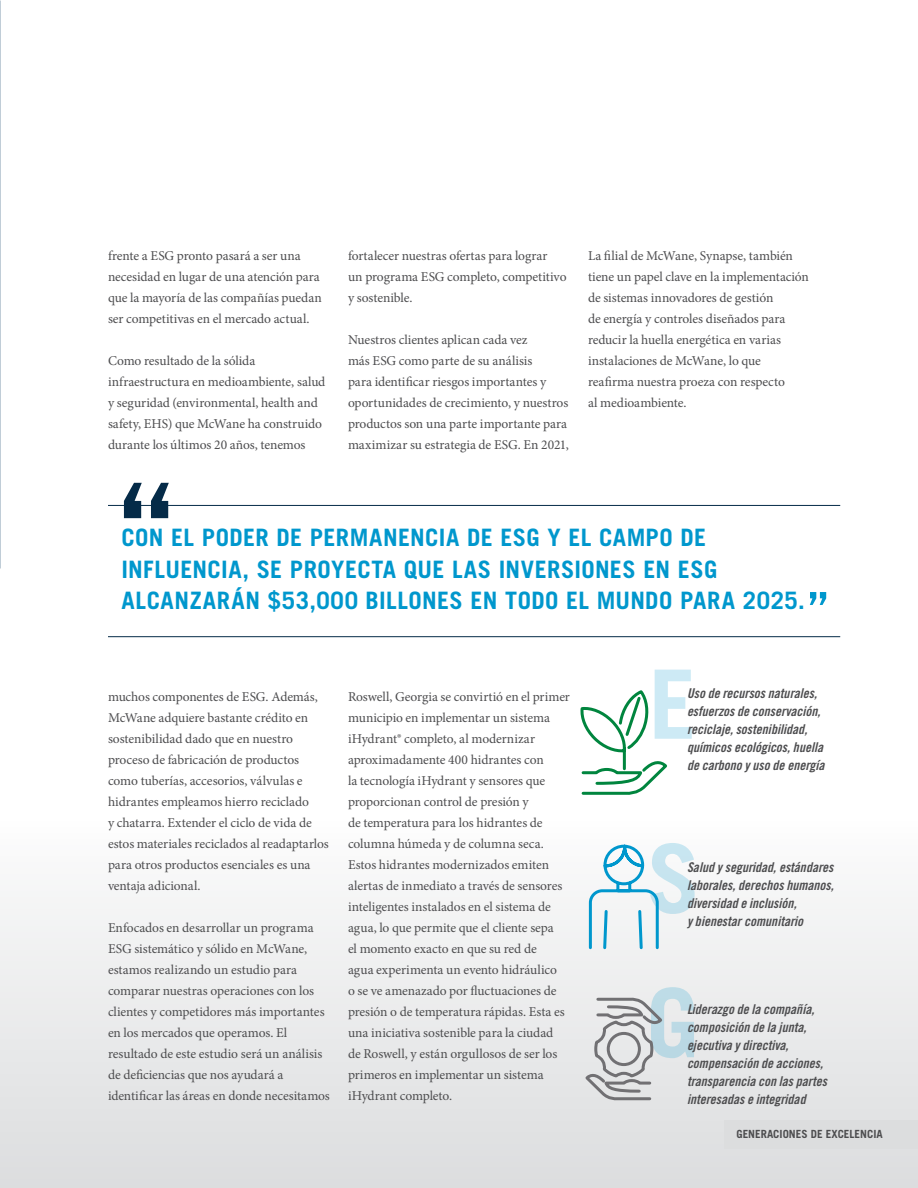
<style>
.page{position:relative;width:918px;height:1188px;background:#fff}
.page>*{position:absolute;margin:0;border:0;box-sizing:border-box;transform-origin:0 0}
.Pull_Quote{font:700 24px/31.5px "Trade Gothic LT Std";letter-spacing:.015em;color:#0097cd}
.Body{font:13.5px/21px "Minion Pro";letter-spacing:-.005em;color:#4d4d4f}
.callout_text__TG{font:13.5px/18px "Trade Gothic LT Std Bd Cn 20 Obl";color:#4d4d4f}
.t1{font:700 11.25px "Trade Gothic LT Std";color:#4d4d4f}
</style>
<div class="page">
<div style="left:0;top:755px;width:918px;height:433px;background:linear-gradient(to bottom,#fff,#dcddde)"></div>
<svg style="left:579px;top:670px;width:113px;height:126px"></svg>
<svg style="left:587px;top:843px;width:108px;height:108px"></svg>
<svg style="left:583px;top:987px;width:111px;height:115px;background:#cfd4d7"></svg>
<hr style="left:108px;top:505px;width:732px;height:1px;background:#052b48">
<hr style="left:108px;top:636px;width:732px;height:1px;background:#052b48">
<svg style="left:810px;top:592px;width:16px;height:13px"></svg>
<svg style="left:124px;top:483px;width:45px;height:35px"></svg>
<div style="left:724px;top:1120px;width:194px;height:28px;background:#dcddde"></div>
<p class="Body" style="left:108px;top:245px;width:215px">frente a ESG pronto pasará a ser una necesidad en lugar de una atención para que la mayoría de las compañías puedan ser competitivas en el mercado actual.</p>
<p class="Body" style="left:108px;top:350px;width:219px">Como resultado de la sólida infraestructura en medioambiente, salud y seguridad (environmental, health and safety, EHS) que McWane ha construido durante los últimos 20 años, tenemos</p>
<p class="Body" style="left:348px;top:245px;width:220px">fortalecer nuestras ofertas para lograr<br>un programa ESG completo, competitivo y sostenible.</p>
<p class="Body" style="left:348px;top:329px;width:222px">Nuestros clientes aplican cada vez<br>más ESG como parte de su análisis<br>para identificar riesgos importantes y oportunidades de crecimiento, y nuestros productos son una parte importante para maximizar su estrategia de ESG. En 2021,</p>
<p class="Body" style="left:588px;top:245px;width:222px">La filial de McWane, Synapse, también tiene un papel clave en la implementación de sistemas innovadores de gestión<br>de energía y controles diseñados para reducir la huella energética en varias instalaciones de McWane, lo que reafirma nuestra proeza con respecto<br>al medioambiente.</p>
<p class="Pull_Quote" style="left:122px;top:522px;width:685px">CON EL PODER DE PERMANENCIA DE ESG Y EL CAMPO DE<br>INFLUENCIA, SE PROYECTA QUE LAS INVERSIONES EN ESG<br>ALCANZARÁN $53,000 BILLONES EN TODO EL MUNDO PARA 2025.</p>
<p class="Body" style="left:108px;top:686px;width:222px">muchos componentes de ESG. Además, McWane adquiere bastante crédito en sostenibilidad dado que en nuestro proceso de fabricación de productos como tuberías, accesorios, válvulas e hidrantes empleamos hierro reciclado<br>y chatarra. Extender el ciclo de vida de estos materiales reciclados al readaptarlos para otros productos esenciales es una ventaja adicional.</p>
<p class="Body" style="left:108px;top:917px;width:223px">Enfocados en desarrollar un programa ESG sistemático y sólido en McWane, estamos realizando un estudio para comparar nuestras operaciones con los clientes y competidores más importantes en los mercados que operamos. El resultado de este estudio será un análisis de deficiencias que nos ayudará a identificar las áreas en donde necesitamos</p>
<p class="Body" style="left:348px;top:686px;width:223px">Roswell, Georgia se convirtió en el primer municipio en implementar un sistema iHydrant® completo, al modernizar aproximadamente 400 hidrantes con<br>la tecnología iHydrant y sensores que proporcionan control de presión y<br>de temperatura para los hidrantes de columna húmeda y de columna seca.<br>Estos hidrantes modernizados emiten alertas de inmediato a través de sensores inteligentes instalados en el sistema de agua, lo que permite que el cliente sepa<br>el momento exacto en que su red de<br>agua experimenta un evento hidráulico<br>o se ve amenazado por fluctuaciones de presión o de temperatura rápidas. Esta es una iniciativa sostenible para la ciudad<br>de Roswell, y están orgullosos de ser los primeros en implementar un sistema iHydrant completo.</p>
<p class="callout_text__TG" style="left:687px;top:684px;width:139px">Uso de recursos naturales, esfuerzos de conservación, reciclaje, sostenibilidad, químicos ecológicos, huella de carbono y uso de energía</p>
<p class="callout_text__TG" style="left:687px;top:858px;width:148px">Salud y seguridad, estándares laborales, derechos humanos, diversidad e inclusión,<br>y bienestar comunitario</p>
<p class="callout_text__TG" style="left:687px;top:1001px;width:142px">Liderazgo de la compañía, composición de la junta, ejecutiva y directiva, compensación de acciones, transparencia con las partes interesadas e integridad</p>
<p class="t1" style="left:736px;top:1127px;width:148px">GENERACIONES DE EXCELENCIA</p>
</div>
